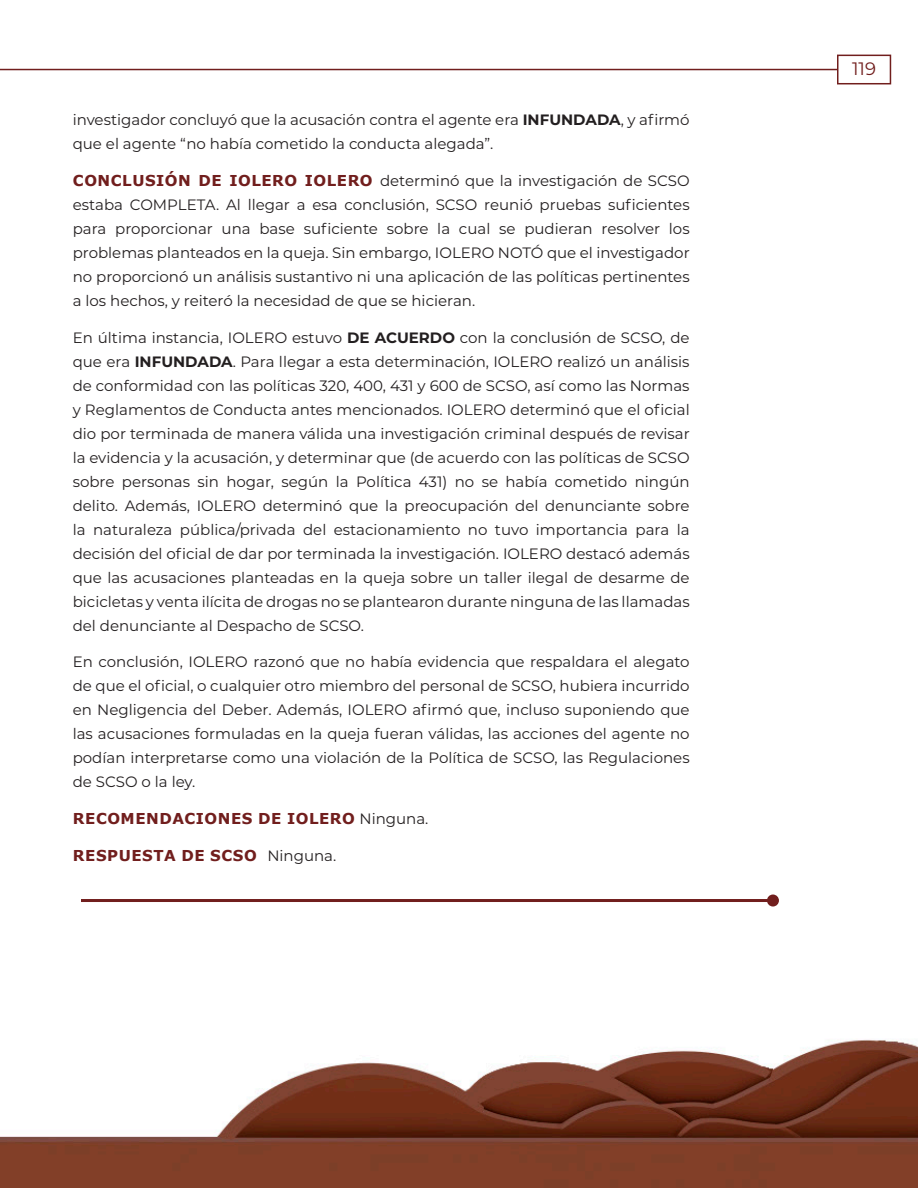
<style>
.page{position:relative;width:918px;height:1188px;background:#fff}
.page>*{position:absolute;margin:0;border:0;box-sizing:border-box;transform-origin:0 0}
.t1{font:18px "Montserrat";color:#711e1d}
.t2{font:15px/24px "Montserrat";color:#231f20;text-align:justify}
.t3{font:700 15px "Verdana";letter-spacing:.035em;color:#711e1d}
.s1{font-weight:700}
.s2{font-family:"Verdana";font-weight:700;color:#711e1d}
.s3{font-family:"Montserrat";font-weight:400;color:#231f20}
</style>
<div class="page">
<hr style="left:0;top:69px;width:837px;height:1px;background:#711e1d">
<div style="left:837px;top:55px;width:54px;height:29px;border:2px solid #711e1d"></div>
<img style="left:0;top:1039px;width:918px;height:149px">
<hr style="left:81px;top:899px;width:692px;height:3px;background:#711e1d">
<div style="left:767px;top:895px;width:12px;height:12px;background:#711e1d;border-radius:50%"></div>
<p class="t2" style="left:73px;top:107px;width:618px">investigador concluyó que la acusación contra el agente era <span class="s1">INFUNDADA</span>, y afrmó que el agente “no había cometido la conducta alegada”.</p>
<p class="t2" style="left:73px;top:168px;width:619px"><span class="s2">CONCLUSIÓN DE IOLERO IOLERO</span> determinó que la investigación de SCSO estaba COMPLETA. Al llegar a esa conclusión, SCSO reunió pruebas sufcientes para proporcionar una base sufciente sobre la cual se pudieran resolver los problemas planteados en la queja. Sin embargo, IOLERO NOTÓ que el investigador no proporcionó un análisis sustantivo ni una aplicación de las políticas pertinentes a los hechos, y reiteró la necesidad de que se hicieran.</p>
<p class="t2" style="left:73px;top:325px;width:619px">En última instancia, IOLERO estuvo <span class="s1">DE ACUERDO</span> con la conclusión de SCSO, de que era <span class="s1">INFUNDADA</span>. Para llegar a esta determinación, IOLERO realizó un análisis de conformidad con las políticas 320, 400, 431 y 600 de SCSO, así como las Normas y Reglamentos de Conducta antes mencionados. IOLERO determinó que el ofcial dio por terminada de manera válida una investigación criminal después de revisar la evidencia y la acusación, y determinar que (de acuerdo con las políticas de SCSO sobre personas sin hogar, según la Política 431) no se había cometido ningún delito. Además, IOLERO determinó que la preocupación del denunciante sobre la naturaleza pública/privada del estacionamiento no tuvo importancia para la decisión del ofcial de dar por terminada la investigación. IOLERO destacó además que las acusaciones planteadas en la queja sobre un taller ilegal de desarme de bicicletas y venta ilícita de drogas no se plantearon durante ninguna de las llamadas del denunciante al Despacho de SCSO.</p>
<p class="t2" style="left:73px;top:649px;width:619px">En conclusión, IOLERO razonó que no había evidencia que respaldara el alegato de que el ofcial, o cualquier otro miembro del personal de SCSO, hubiera incurrido en Negligencia del Deber. Además, IOLERO afrmó que, incluso suponiendo que las acusaciones formuladas en la queja fueran válidas, las acciones del agente no podían interpretarse como una violación de la Política de SCSO, las Regulaciones de SCSO o la ley.</p>
<p class="t3" style="left:73px;top:809px;width:357px">RECOMENDACIONES DE IOLERO <span class="s3">Ninguna.</span></p>
<p class="t3" style="left:73px;top:846px;width:265px">RESPUESTA DE SCSO <span class="s3">Ninguna.</span></p>
<p class="t1" style="left:852px;top:57px;width:25px">119</p>
</div>
